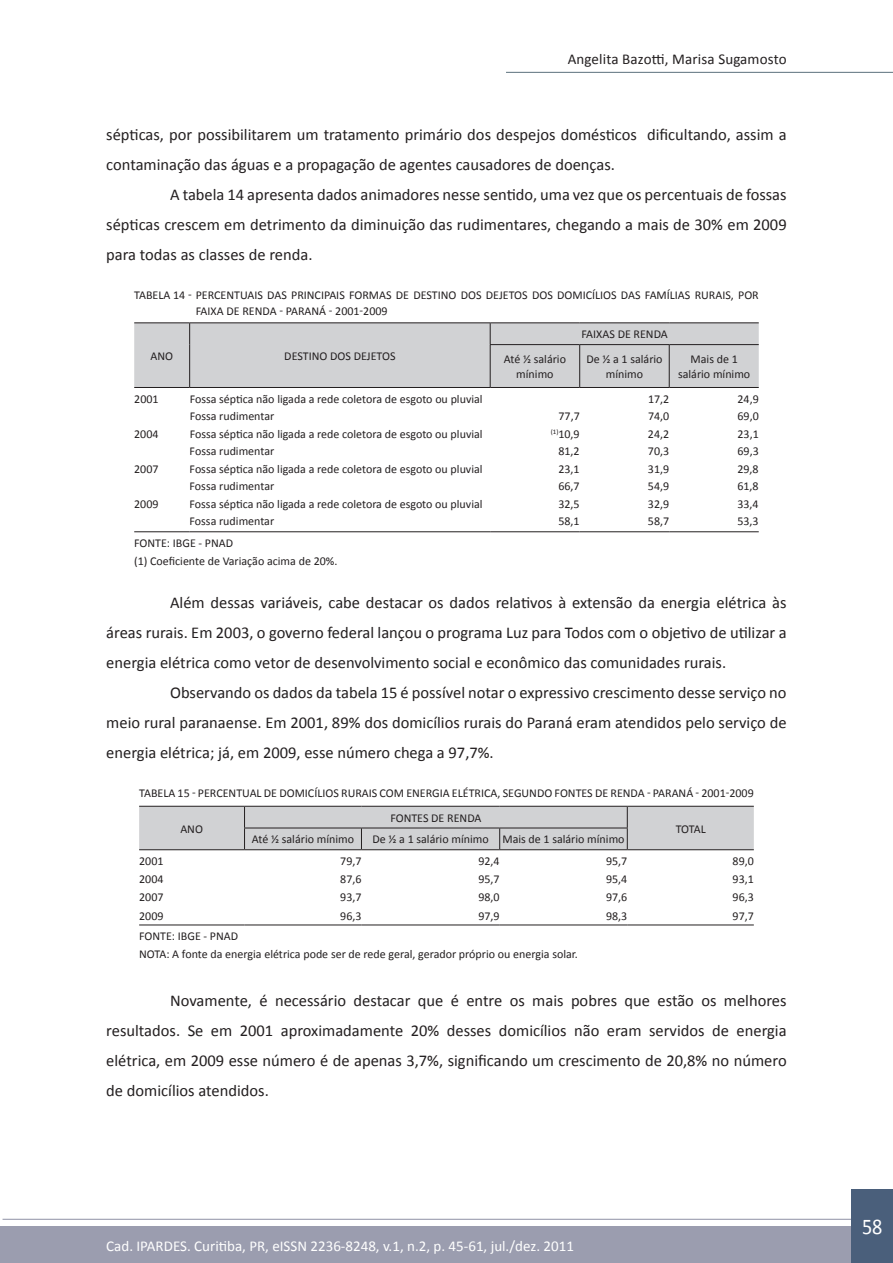
<style>
.page{position:relative;width:893px;height:1263px;background:#fff}
.page>*{position:absolute;margin:0;border:0;box-sizing:border-box;transform-origin:0 0}
.t1{font:22.5px "Calibri";color:#fff;scale:.9 1}
.t2{font:16.5px/30px "Calibri";color:#231f20;text-align:justify}
.t3{font:15px "Calibri";color:#fff}
.t4{font:15px "Calibri";letter-spacing:.01em;color:#231f20}
.t5{font:12px/15px "Calibri";color:#231f20}
</style>
<div class="page">
<hr style="left:3px;top:1219px;width:890px;height:1px;background:#9b9daf">
<div style="left:0;top:1227px;width:893px;height:36px;background:#9b9daf"></div>
<hr style="left:506px;top:72px;width:387px;height:1px;background:#5b717c">
<div style="left:851px;top:1189px;width:42px;height:74px;background:#4a5f7b"></div>
<div style="left:134px;top:323px;width:625px;height:64px;background:#d1d2d4"></div>
<hr style="left:189px;top:345px;width:1px;height:42px;background:#231f20">
<hr style="left:490px;top:345px;width:1px;height:42px;background:#231f20">
<hr style="left:579px;top:345px;width:1px;height:42px;background:#231f20">
<hr style="left:669px;top:345px;width:1px;height:42px;background:#231f20">
<hr style="left:490px;top:344px;width:90px;height:1px;background:#231f20">
<hr style="left:580px;top:344px;width:89px;height:1px;background:#231f20">
<hr style="left:669px;top:344px;width:90px;height:1px;background:#231f20">
<hr style="left:134px;top:322px;width:56px;height:1px;background:#231f20">
<hr style="left:190px;top:322px;width:300px;height:1px;background:#231f20">
<hr style="left:490px;top:322px;width:90px;height:1px;background:#231f20">
<hr style="left:580px;top:322px;width:89px;height:1px;background:#231f20">
<hr style="left:669px;top:322px;width:90px;height:1px;background:#231f20">
<hr style="left:134px;top:387px;width:56px;height:1px;background:#231f20">
<hr style="left:190px;top:387px;width:300px;height:1px;background:#231f20">
<hr style="left:490px;top:387px;width:90px;height:1px;background:#231f20">
<hr style="left:580px;top:387px;width:89px;height:1px;background:#231f20">
<hr style="left:669px;top:387px;width:90px;height:1px;background:#231f20">
<hr style="left:134px;top:531px;width:56px;height:1px;background:#231f20">
<hr style="left:190px;top:531px;width:300px;height:1px;background:#231f20">
<hr style="left:490px;top:531px;width:90px;height:1px;background:#231f20">
<hr style="left:580px;top:531px;width:89px;height:1px;background:#231f20">
<hr style="left:669px;top:531px;width:90px;height:1px;background:#231f20">
<div style="left:139px;top:807px;width:615px;height:42px;background:#d1d2d4"></div>
<hr style="left:244px;top:828px;width:117px;height:1px;background:#231f20">
<hr style="left:361px;top:828px;width:139px;height:1px;background:#231f20">
<hr style="left:500px;top:828px;width:128px;height:1px;background:#231f20">
<hr style="left:139px;top:806px;width:106px;height:1px;background:#231f20">
<hr style="left:245px;top:806px;width:116px;height:1px;background:#231f20">
<hr style="left:361px;top:806px;width:139px;height:1px;background:#231f20">
<hr style="left:500px;top:806px;width:127px;height:1px;background:#231f20">
<hr style="left:627px;top:806px;width:127px;height:1px;background:#231f20">
<hr style="left:139px;top:849px;width:106px;height:1px;background:#231f20">
<hr style="left:245px;top:849px;width:116px;height:1px;background:#231f20">
<hr style="left:361px;top:849px;width:139px;height:1px;background:#231f20">
<hr style="left:500px;top:849px;width:127px;height:1px;background:#231f20">
<hr style="left:627px;top:849px;width:127px;height:1px;background:#231f20">
<hr style="left:139px;top:924px;width:106px;height:1px;background:#231f20">
<hr style="left:245px;top:924px;width:116px;height:1px;background:#231f20">
<hr style="left:361px;top:924px;width:139px;height:1px;background:#231f20">
<hr style="left:500px;top:924px;width:127px;height:1px;background:#231f20">
<hr style="left:627px;top:924px;width:127px;height:1px;background:#231f20">
<p class="t4" style="left:568px;top:50px;width:220px">Angelita Bazotti, Marisa Sugamosto</p>
<p class="t2" style="left:106px;top:119px;width:682px">sépticas, por possibilitarem um tratamento primário dos despejos domésticos dificultando, assim a contaminação das águas e a propagação de agentes causadores de doenças.</p>
<p class="t2" style="left:106px;top:179px;width:682px;text-indent:64px">A tabela 14 apresenta dados animadores nesse sentido, uma vez que os percentuais de fossas sépticas crescem em detrimento da diminuição das rudimentares, chegando a mais de 30% em 2009 para todas as classes de renda.</p>
<p class="t5" style="left:196px;top:286px;width:565px;line-height:16.5px;text-indent:-61px">TABELA 14 - PERCENTUAIS DAS PRINCIPAIS FORMAS DE DESTINO DOS DEJETOS DOS DOMICÍLIOS DAS FAMÍLIAS RURAIS, POR<br>FAIXA DE RENDA - PARANÁ - 2001-2009</p>
<p class="t5" style="left:150px;top:348px;width:24px">ANO</p>
<p class="t5" style="left:284px;top:348px;width:113px">DESTINO DOS DEJETOS</p>
<p class="t5" style="left:581px;top:326px;width:88px">FAIXAS DE RENDA</p>
<p class="t5" style="left:504px;top:351px;width:64px;text-align:center">Até ½ salário mínimo</p>
<p class="t5" style="left:586px;top:351px;width:78px;text-align:center">De ½ a 1 salário mínimo</p>
<p class="t5" style="left:678px;top:351px;width:74px;text-align:center">Mais de 1 salário mínimo</p>
<p class="t5" style="left:134px;top:391px;width:26px">2001</p>
<p class="t5" style="left:190px;top:391px;width:294px">Fossa séptica não ligada a rede coletora de esgoto ou pluvial</p>
<p class="t5" style="left:648px;top:391px;width:23px">17,2</p>
<p class="t5" style="left:737px;top:391px;width:23px">24,9</p>
<p class="t5" style="left:190px;top:408px;width:86px">Fossa rudimentar</p>
<p class="t5" style="left:558px;top:408px;width:23px">77,7</p>
<p class="t5" style="left:648px;top:408px;width:23px">74,0</p>
<p class="t5" style="left:737px;top:408px;width:23px">69,0</p>
<p class="t5" style="left:134px;top:426px;width:26px">2004</p>
<p class="t5" style="left:190px;top:426px;width:294px">Fossa séptica não ligada a rede coletora de esgoto ou pluvial</p>
<p class="t5" style="left:551px;top:426px;width:31px"><sup>(1)</sup>10,9</p>
<p class="t5" style="left:648px;top:426px;width:23px">24,2</p>
<p class="t5" style="left:737px;top:426px;width:23px">23,1</p>
<p class="t5" style="left:190px;top:443px;width:86px">Fossa rudimentar</p>
<p class="t5" style="left:558px;top:443px;width:23px">81,2</p>
<p class="t5" style="left:648px;top:443px;width:23px">70,3</p>
<p class="t5" style="left:737px;top:443px;width:23px">69,3</p>
<p class="t5" style="left:134px;top:461px;width:26px">2007</p>
<p class="t5" style="left:190px;top:461px;width:294px">Fossa séptica não ligada a rede coletora de esgoto ou pluvial</p>
<p class="t5" style="left:558px;top:461px;width:23px">23,1</p>
<p class="t5" style="left:648px;top:461px;width:23px">31,9</p>
<p class="t5" style="left:737px;top:461px;width:23px">29,8</p>
<p class="t5" style="left:190px;top:478px;width:86px">Fossa rudimentar</p>
<p class="t5" style="left:558px;top:478px;width:23px">66,7</p>
<p class="t5" style="left:648px;top:478px;width:23px">54,9</p>
<p class="t5" style="left:737px;top:478px;width:23px">61,8</p>
<p class="t5" style="left:134px;top:496px;width:26px">2009</p>
<p class="t5" style="left:190px;top:496px;width:294px">Fossa séptica não ligada a rede coletora de esgoto ou pluvial</p>
<p class="t5" style="left:558px;top:496px;width:23px">32,5</p>
<p class="t5" style="left:648px;top:496px;width:23px">32,9</p>
<p class="t5" style="left:737px;top:496px;width:23px">33,4</p>
<p class="t5" style="left:190px;top:513px;width:86px">Fossa rudimentar</p>
<p class="t5" style="left:558px;top:513px;width:23px">58,1</p>
<p class="t5" style="left:648px;top:513px;width:23px">58,7</p>
<p class="t5" style="left:737px;top:513px;width:23px">53,3</p>
<p class="t5" style="left:134px;top:534px;width:205px;line-height:18px">FONTE: IBGE - PNAD<br>(1) Coeficiente de Variação acima de 20%.</p>
<p class="t2" style="left:106px;top:587px;width:682px;text-indent:64px">Além dessas variáveis, cabe destacar os dados relativos à extensão da energia elétrica às áreas rurais. Em 2003, o governo federal lançou o programa Luz para Todos com o objetivo de utilizar a energia elétrica como vetor de desenvolvimento social e econômico das comunidades rurais.</p>
<p class="t2" style="left:106px;top:677px;width:682px;text-indent:64px">Observando os dados da tabela 15 é possível notar o expressivo crescimento desse serviço no meio rural paranaense. Em 2001, 89% dos domicílios rurais do Paraná eram atendidos pelo serviço de energia elétrica; já, em 2009, esse número chega a 97,7%.</p>
<p class="t5" style="left:139px;top:785px;width:616px">TABELA 15 - PERCENTUAL DE DOMICÍLIOS RURAIS COM ENERGIA ELÉTRICA, SEGUNDO FONTES DE RENDA - PARANÁ - 2001-2009</p>
<p class="t5" style="left:180px;top:820px;width:24px">ANO</p>
<p class="t5" style="left:390px;top:809px;width:93px">FONTES DE RENDA</p>
<p class="t5" style="left:676px;top:820px;width:32px">TOTAL</p>
<p class="t5" style="left:252px;top:831px;width:104px">Até ½ salário mínimo</p>
<p class="t5" style="left:372px;top:831px;width:254px">De ½ a 1 salário mínimo Mais de 1 salário mínimo</p>
<p class="t5" style="left:139px;top:853px;width:26px">2001</p>
<p class="t5" style="left:340px;top:853px;width:23px">79,7</p>
<p class="t5" style="left:478px;top:853px;width:23px">92,4</p>
<p class="t5" style="left:606px;top:853px;width:23px">95,7</p>
<p class="t5" style="left:733px;top:853px;width:23px">89,0</p>
<p class="t5" style="left:139px;top:870px;width:26px">2004</p>
<p class="t5" style="left:340px;top:870px;width:23px">87,6</p>
<p class="t5" style="left:478px;top:870px;width:23px">95,7</p>
<p class="t5" style="left:606px;top:870px;width:23px">95,4</p>
<p class="t5" style="left:733px;top:870px;width:23px">93,1</p>
<p class="t5" style="left:139px;top:889px;width:26px">2007</p>
<p class="t5" style="left:340px;top:889px;width:23px">93,7</p>
<p class="t5" style="left:478px;top:889px;width:23px">98,0</p>
<p class="t5" style="left:606px;top:889px;width:23px">97,6</p>
<p class="t5" style="left:733px;top:889px;width:23px">96,3</p>
<p class="t5" style="left:139px;top:908px;width:26px">2009</p>
<p class="t5" style="left:340px;top:908px;width:23px">96,3</p>
<p class="t5" style="left:478px;top:908px;width:23px">97,9</p>
<p class="t5" style="left:606px;top:908px;width:23px">98,3</p>
<p class="t5" style="left:733px;top:908px;width:23px">97,7</p>
<p class="t5" style="left:139px;top:927px;width:440px;line-height:17.5px">FONTE: IBGE - PNAD<br>NOTA: A fonte da energia elétrica pode ser de rede geral, gerador próprio ou energia solar.</p>
<p class="t2" style="left:106px;top:985px;width:682px;text-indent:64px">Novamente, é necessário destacar que é entre os mais pobres que estão os melhores resultados. Se em 2001 aproximadamente 20% desses domicílios não eram servidos de energia elétrica, em 2009 esse número é de apenas 3,7%, significando um crescimento de 20,8% no número de domicílios atendidos.</p>
<p class="t3" style="left:106px;top:1236px;width:469px">Cad. IPARDES. Curitiba, PR, eISSN 2236-8248, v.1, n.2, p. 45-61, jul./dez. 2011</p>
<h1 class="t1" style="left:862px;top:1213px;width:24px">58</h1>
</div>
